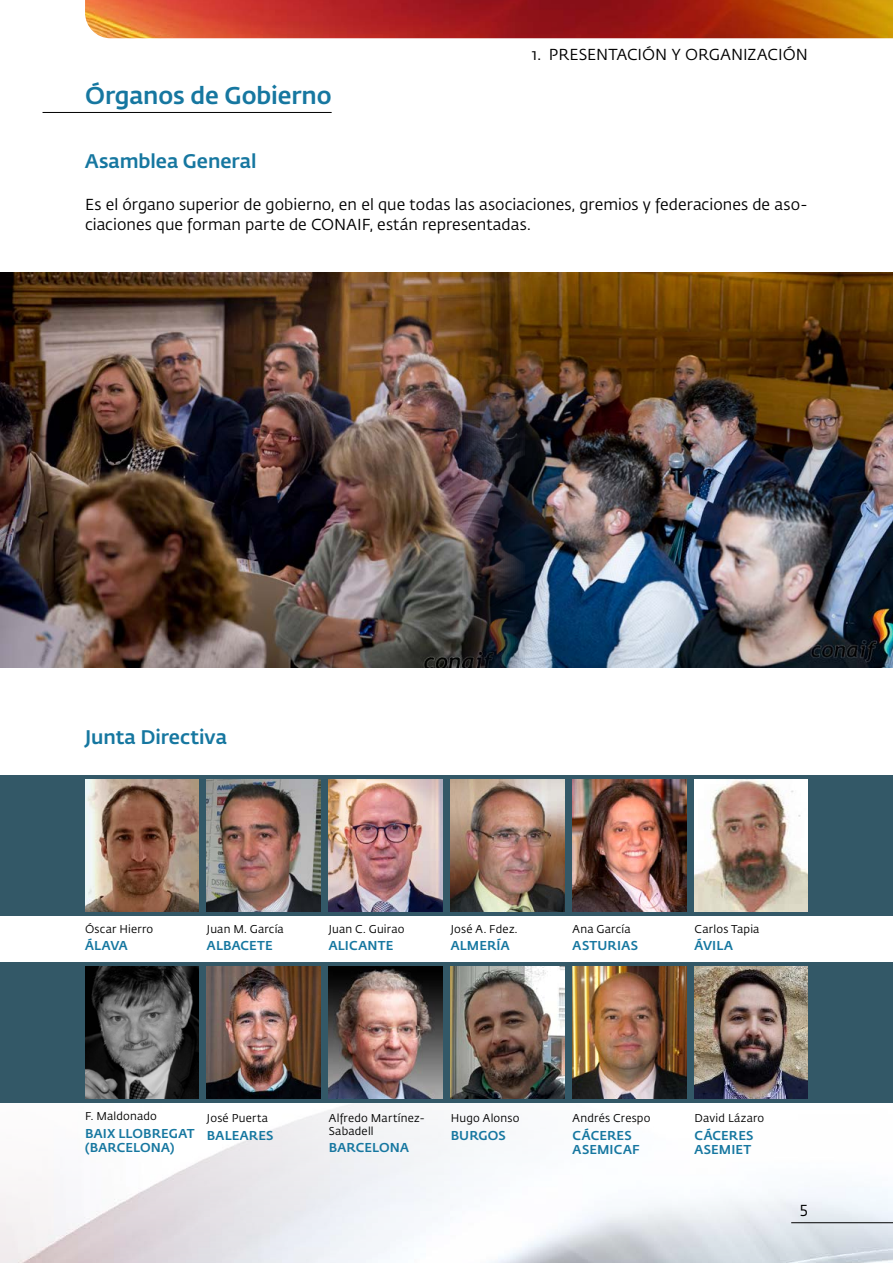
<style>
.page{position:relative;width:893px;height:1263px;background:#fff}
.page>*{position:absolute;margin:0;border:0;box-sizing:border-box;transform-origin:0 0}
.Titulo_1{font:500 24px "Fedra Sans Pro";letter-spacing:-.005em;color:#1677a0}
.Titulo_2{font:500 19.5px "Fedra Sans Pro";letter-spacing:-.005em;color:#1677a0}
.Texto_general{font:15.75px/20.2px "Fedra Sans Pro";color:#000}
.Junta_comunidad{font:500 12.75px/14.2px "Fedra Sans Pro";letter-spacing:.01em;color:#1677a0}
.Junta_nombre{font:11.25px/12.8px "Fedra Sans Pro";letter-spacing:.015em;color:#000}
</style>
<div class="page">
<img style="left:85px;top:0;width:808px;height:38px">
<div style="left:0;top:963px;width:893px;height:140px;background:#335867"></div>
<div style="left:0;top:775px;width:893px;height:140px;background:#335867"></div>
<hr style="left:43px;top:112px;width:289px;height:1px;background:#000">
<img style="left:573px;top:779px;width:113px;height:132px">
<img style="left:573px;top:967px;width:113px;height:132px">
<img style="left:694px;top:779px;width:114px;height:132px">
<img style="left:694px;top:967px;width:114px;height:132px">
<img style="left:85px;top:779px;width:113px;height:132px">
<img style="left:85px;top:967px;width:113px;height:132px">
<img style="left:207px;top:779px;width:113px;height:132px">
<img style="left:207px;top:967px;width:113px;height:132px">
<img style="left:329px;top:779px;width:113px;height:132px">
<img style="left:329px;top:967px;width:113px;height:132px">
<img style="left:451px;top:779px;width:113px;height:132px">
<img style="left:451px;top:967px;width:113px;height:132px">
<img style="left:525px;top:273px;width:368px;height:394px">
<img style="left:0;top:273px;width:525px;height:394px">
<hr style="left:791px;top:1222px;width:102px;height:1px;background:#000">
<p class="Titulo_1" style="left:85px;top:77px;width:248px">Órganos de Gobierno</p>
<p class="Texto_general" style="left:532px;top:43px;width:278px">1. PRESENTACIÓN Y ORGANIZACIÓN</p>
<p class="Titulo_2" style="left:85px;top:147px;width:173px">Asamblea General</p>
<p class="Texto_general" style="left:85px;top:193px;width:724px">Es el órgano superior de gobierno, en el que todas las asociaciones, gremios y federaciones de aso&shy;ciaciones que forman parte de CONAIF, están representadas.</p>
<p class="Titulo_2" style="left:85px;top:723px;width:143px">Junta Directiva</p>
<p class="Junta_nombre" style="left:85px;top:922px;width:70px">Óscar Hierro</p>
<p class="Junta_comunidad" style="left:85px;top:937px;width:44px">ÁLAVA</p>
<p class="Junta_nombre" style="left:207px;top:922px;width:78px">Juan M. García</p>
<p class="Junta_comunidad" style="left:207px;top:937px;width:67px">ALBACETE</p>
<p class="Junta_nombre" style="left:329px;top:922px;width:77px">Juan C. Guirao</p>
<p class="Junta_comunidad" style="left:329px;top:937px;width:66px">ALICANTE</p>
<p class="Junta_nombre" style="left:451px;top:922px;width:68px">José A. Fdez.</p>
<p class="Junta_comunidad" style="left:451px;top:937px;width:61px">ALMERÍA</p>
<p class="Junta_nombre" style="left:573px;top:922px;width:59px">Ana García</p>
<p class="Junta_comunidad" style="left:573px;top:937px;width:67px">ASTURIAS</p>
<p class="Junta_nombre" style="left:694px;top:922px;width:66px">Carlos Tapia</p>
<p class="Junta_comunidad" style="left:694px;top:937px;width:40px">ÁVILA</p>
<p class="Junta_nombre" style="left:85px;top:1110px;width:73px">F. Maldonado</p>
<p class="Junta_comunidad" style="left:85px;top:1125px;width:111px">BAIX LLOBREGAT</p>
<p class="Junta_comunidad" style="left:85px;top:1139px;width:91px">(BARCELONA)</p>
<p class="Junta_nombre" style="left:207px;top:1111px;width:63px">José Puerta</p>
<p class="Junta_comunidad" style="left:207px;top:1127px;width:68px">BALEARES</p>
<p class="Junta_nombre" style="left:329px;top:1111px;width:98px">Alfredo Martínez-<br>Sabadell</p>
<p class="Junta_comunidad" style="left:329px;top:1140px;width:82px">BARCELONA</p>
<p class="Junta_nombre" style="left:451px;top:1111px;width:70px">Hugo Alonso</p>
<p class="Junta_comunidad" style="left:451px;top:1127px;width:57px">BURGOS</p>
<p class="Junta_nombre" style="left:573px;top:1111px;width:79px">Andrés Crespo</p>
<p class="Junta_comunidad" style="left:573px;top:1127px;width:68px">CÁCERES<br>ASEMICAF</p>
<p class="Junta_nombre" style="left:694px;top:1111px;width:71px">David Lázaro</p>
<p class="Junta_comunidad" style="left:694px;top:1127px;width:60px">CÁCERES<br>ASEMIET</p>
<p class="Texto_general" style="left:800px;top:1200px;width:10px">5</p>
</div>
